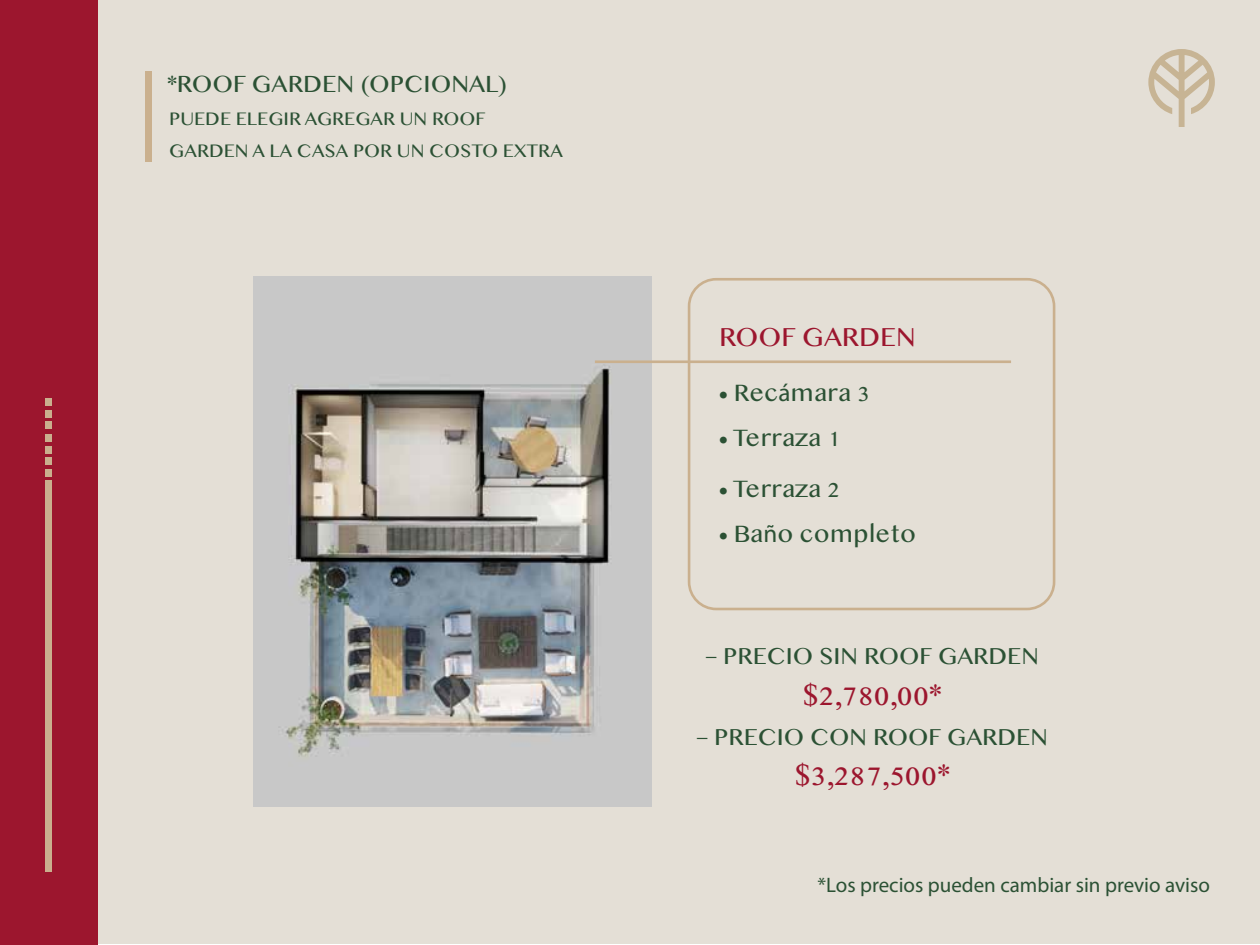
<style>
.page{position:relative;width:1260px;height:945px;background:#fff}
.page>*{position:absolute;margin:0;border:0;box-sizing:border-box;transform-origin:0 0}
.t1{font:31.5px "Oriya MN";letter-spacing:-.035em;color:#9c162e}
.t2{font:27.65px "Oriya MN";color:#9c162e}
.t3{font:25.03px "Oriya MN";color:#2b5134}
.t4{font:24.85px "Oriya MN";color:#2b5134}
.t5{font:24.5px "Oriya MN";color:#2b5134}
.t6{font:21px "Myriad Pro";color:#2b5134}
.t7{font:19.25px/31.5px "Oriya MN";color:#2b5134}
.s1{font-family:"Myriad Pro"}
</style>
<div class="page">
<div style="left:0;top:0;width:1260px;height:943px;background:#e4dfd6"></div>
<svg style="left:1148px;top:49px;width:67px;height:78px"></svg>
<div style="left:0;top:0;width:98px;height:945px;background:#9c162e"></div>
<div style="left:46px;top:398px;width:6px;height:7px;background:#caaf8e"></div>
<div style="left:46px;top:410px;width:6px;height:8px;background:#caaf8e"></div>
<div style="left:46px;top:421px;width:6px;height:8px;background:#caaf8e"></div>
<div style="left:46px;top:434px;width:6px;height:7px;background:#caaf8e"></div>
<div style="left:46px;top:446px;width:6px;height:8px;background:#caaf8e"></div>
<div style="left:46px;top:457px;width:6px;height:7px;background:#caaf8e"></div>
<div style="left:46px;top:469px;width:6px;height:8px;background:#caaf8e"></div>
<div style="left:46px;top:480px;width:6px;height:392px;background:#caaf8e"></div>
<img style="left:254px;top:276px;width:397px;height:531px">
<div style="left:688px;top:278px;width:367px;height:332px;border:3px solid #cab08e;border-radius:27px"></div>
<hr style="left:595px;top:360px;width:416px;height:3px;background:#cab08e">
<div style="left:145px;top:72px;width:7px;height:90px;background:#cab08e"></div>
<p class="t4" style="left:167px;top:71px;width:341px">*ROOF GARDEN (OPCIONAL)</p>
<p class="t7" style="left:169px;top:104px;width:395px">PUEDE ELEGIR AGREGAR UN ROOF<br>GARDEN A LA CASA POR UN COSTO EXTRA</p>
<h2 class="t2" style="left:719px;top:322px;width:198px">ROOF GARDEN</h2>
<h3 class="t3" style="left:719px;top:380px;width:154px">• Rec<span class="s1">á</span>mara 3</h3>
<h3 class="t3" style="left:719px;top:425px;width:124px">• Terraza 1</h3>
<h3 class="t3" style="left:719px;top:475px;width:124px">• Terraza 2</h3>
<h3 class="t3" style="left:719px;top:520px;width:199px">• Ba<span class="s1">ñ</span>o completo</h3>
<p class="t5" style="left:706px;top:643px;width:335px">– PRECIO SIN ROOF GARDEN</p>
<h1 class="t1" style="left:803px;top:678px;width:140px">$2,780,00*</h1>
<p class="t5" style="left:697px;top:724px;width:353px">– PRECIO CON ROOF GARDEN</p>
<h1 class="t1" style="left:795px;top:758px;width:157px">$3,287,500*</h1>
<p class="t6" style="left:818px;top:872px;width:394px">*Los precios pueden cambiar sin previo aviso</p>
</div>
